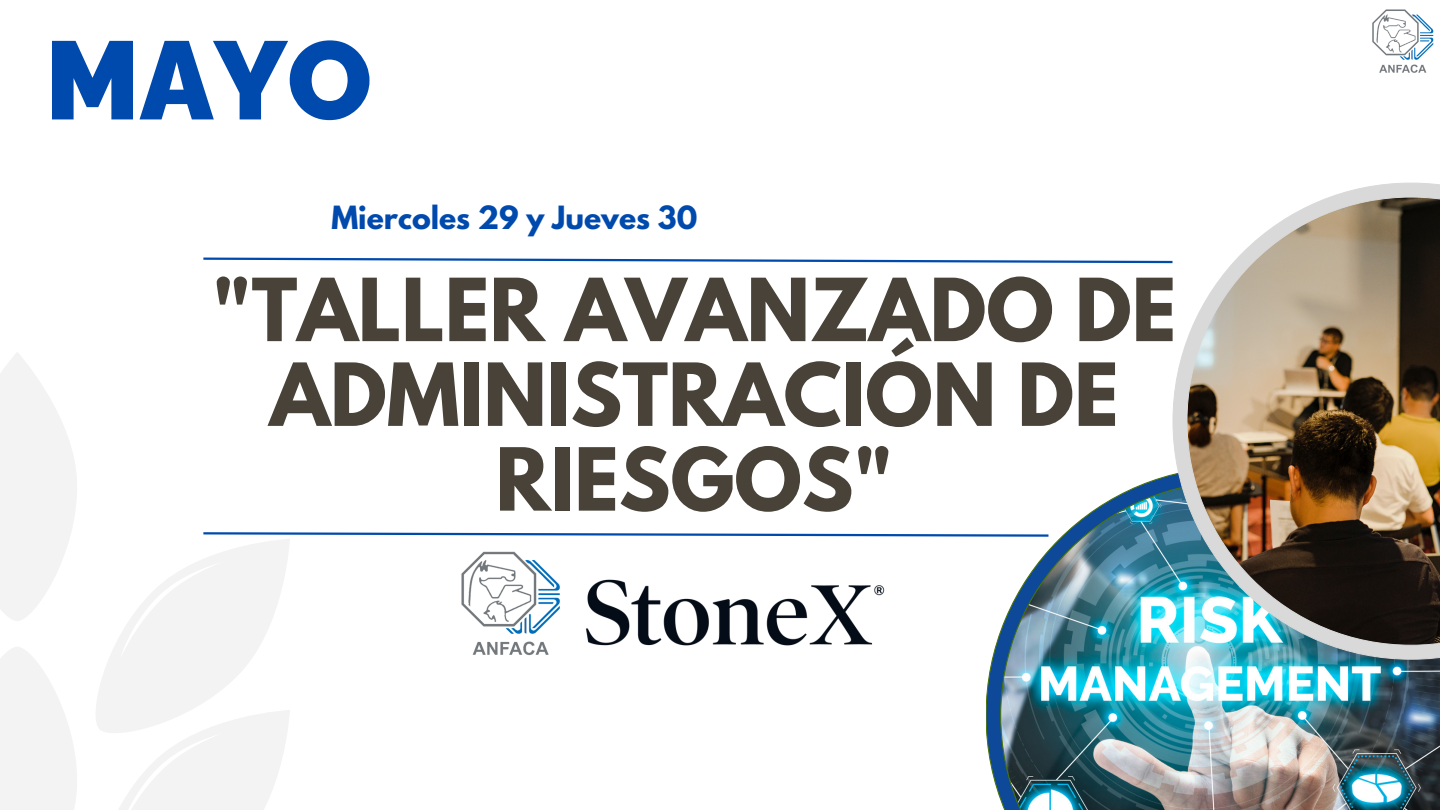
<style>
.page{position:relative;width:1440px;height:810px;background:#fff}
.page>*{position:absolute;margin:0;border:0;box-sizing:border-box;transform-origin:0 0}
.t1{font:900 110.7px "Raleway";color:#004aad}
.t2{font:700 77px/84.8px "League Spartan";color:#484238;text-align:center}
.t3{font:700 28.4px "League Spartan";color:#004aad}
</style>
<div class="page">
<svg style="left:0;top:352px;width:77px;height:269px"></svg>
<svg style="left:0;top:647px;width:77px;height:163px"></svg>
<svg style="left:96px;top:532px;width:890px;height:278px"></svg>
<img style="left:986px;top:474px;width:454px;height:336px">
<img style="left:1172px;top:183px;width:268px;height:477px">
<img style="left:546px;top:533px;width:377px;height:159px">
<svg style="left:203px;top:256px;width:972px;height:8px"></svg>
<img style="left:1372px;top:9px;width:62px;height:64px">
<h1 class="t1" style="left:45px;top:15px;width:328px">MAYO</h1>
<p class="t3" style="left:331px;top:203px;width:367px">Miercoles 29 y Jueves 30</p>
<p class="t2" style="left:212px;top:278px;width:966px">"TALLER AVANZADO DE<br>ADMINISTRACIÓN DE<br>RIESGOS"</p>
</div>
